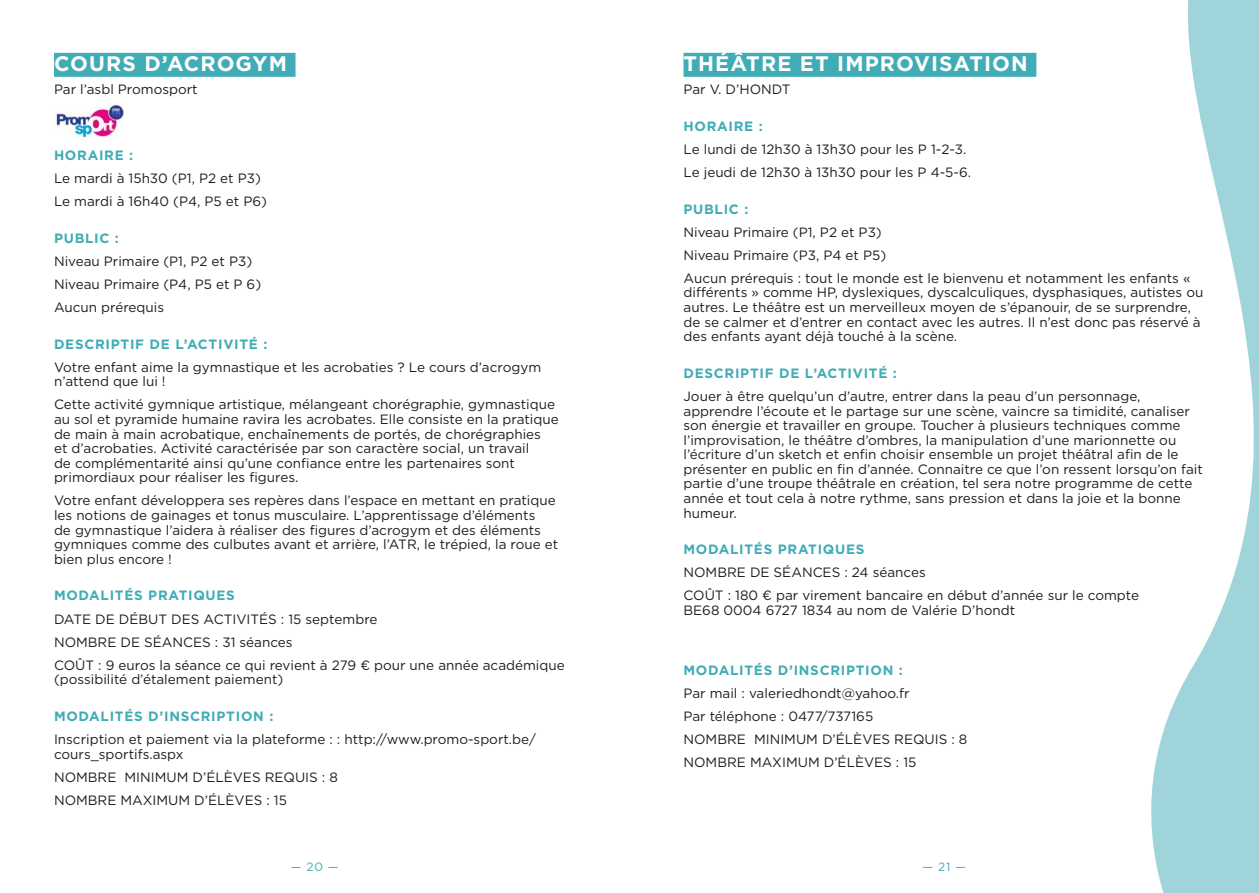
<style>
.page{position:relative;width:1259px;height:893px;background:#fff}
.page>*{position:absolute;margin:0;border:0;box-sizing:border-box;transform-origin:0 0}
.t1{font:700 21px "Gotham";letter-spacing:.055em;color:#fff}
.t2{font:13.5px/14.5px "Gotham";color:#1d1d1b}
.t3{font:700 13.5px "Gotham";letter-spacing:.055em;color:#40acb5}
.t4{font:12px "Gotham";color:#40acb5}
</style>
<div class="page">
<div style="left:683px;top:53px;width:353px;height:24px;background:#40acb5"></div>
<div style="left:54px;top:53px;width:241px;height:24px;background:#40acb5"></div>
<svg style="left:1035px;top:0;width:224px;height:893px"></svg>
<img style="left:55px;top:104px;width:69px;height:34px">
<h1 class="t1" style="left:54px;top:49px;width:234px">COURS D’ACROGYM</h1>
<p class="t2" style="left:54px;top:82px;width:145px">Par l’asbl Promosport</p>
<p class="t3" style="left:54px;top:146px;width:81px">HORAIRE :</p>
<p class="t2" style="left:54px;top:166px;width:214px;line-height:23.1px">Le mardi à 15h30 (P1, P2 et P3)<br>Le mardi à 16h40 (P4, P5 et P6)</p>
<p class="t3" style="left:54px;top:229px;width:66px">PUBLIC :</p>
<p class="t2" style="left:54px;top:249px;width:209px;line-height:23.1px">Niveau Primaire (P1, P2 et P3)<br>Niveau Primaire (P4, P5 et P 6)<br>Aucun prérequis</p>
<p class="t3" style="left:54px;top:335px;width:215px">DESCRIPTIF DE L’ACTIVITÉ :</p>
<p class="t2" style="left:54px;top:359px;width:489px">Votre enfant aime la gymnastique et les acrobaties ? Le cours d’acrogym n’attend que lui !</p>
<p class="t2" style="left:54px;top:397px;width:506px">Cette activité gymnique artistique, mélangeant chorégraphie, gymnastique au sol et pyramide humaine ravira les acrobates. Elle consiste en la pratique de main à main acrobatique, enchaînements de portés, de chorégraphies<br>et d’acrobaties. Activité caractérisée par son caractère social, un travail<br>de complémentarité ainsi qu’une confiance entre les partenaires sont primordiaux pour réaliser les figures.</p>
<p class="t2" style="left:54px;top:493px;width:506px">Votre enfant développera ses repères dans l’espace en mettant en pratique les notions de gainages et tonus musculaire. L’apprentissage d’éléments<br>de gymnastique l’aidera à réaliser des figures d’acrogym et des éléments gymniques comme des culbutes avant et arrière, l’ATR, le trépied, la roue et bien plus encore !</p>
<p class="t3" style="left:54px;top:587px;width:182px">MODALITÉS PRATIQUES</p>
<p class="t2" style="left:54px;top:607px;width:512px;line-height:23.1px">DATE DE DÉBUT DES ACTIVITÉS : 15 septembre<br>NOMBRE DE SÉANCES : 31 séances<br>COÛT : 9 euros la séance ce qui revient à 279 € pour une année académique</p>
<p class="t2" style="left:54px;top:672px;width:231px">(possibilité d’étalement paiement)</p>
<p class="t3" style="left:54px;top:707px;width:221px">MODALITÉS D’INSCRIPTION :</p>
<p class="t2" style="left:54px;top:732px;width:483px">Inscription et paiement via la plateforme : : http://www.promo-sport.be/ cours_sportifs.aspx</p>
<p class="t2" style="left:54px;top:765px;width:285px;line-height:23.1px">NOMBRE MINIMUM D’ÉLÈVES REQUIS : 8<br>NOMBRE MAXIMUM D’ÉLÈVES : 15</p>
<h1 class="t1" style="left:683px;top:49px;width:346px">THÉÂTRE ET IMPROVISATION</h1>
<p class="t2" style="left:683px;top:82px;width:108px">Par V. D’HONDT</p>
<p class="t3" style="left:683px;top:117px;width:81px">HORAIRE :</p>
<p class="t2" style="left:683px;top:137px;width:289px;line-height:23.1px">Le lundi de 12h30 à 13h30 pour les P 1-2-3.<br>Le jeudi de 12h30 à 13h30 pour les P 4-5-6.</p>
<p class="t3" style="left:683px;top:200px;width:66px">PUBLIC :</p>
<p class="t2" style="left:683px;top:220px;width:508px;line-height:23.1px">Niveau Primaire (P1, P2 et P3)<br>Niveau Primaire (P3, P4 et P5)<br>Aucun prérequis : tout le monde est le bienvenu et notamment les enfants «</p>
<p class="t2" style="left:683px;top:285px;width:521px">différents » comme HP, dyslexiques, dyscalculiques, dysphasiques, autistes ou autres. Le théâtre est un merveilleux moyen de s’épanouir, de se surprendre, de se calmer et d’entrer en contact avec les autres. Il n’est donc pas réservé à des enfants ayant déjà touché à la scène.</p>
<p class="t3" style="left:683px;top:364px;width:215px">DESCRIPTIF DE L’ACTIVITÉ :</p>
<p class="t2" style="left:683px;top:389px;width:521px">Jouer à être quelqu’un d’autre, entrer dans la peau d’un personnage, apprendre l’écoute et le partage sur une scène, vaincre sa timidité, canaliser son énergie et travailler en groupe. Toucher à plusieurs techniques comme l’improvisation, le théâtre d’ombres, la manipulation d’une marionnette ou l’écriture d’un sketch et enfin choisir ensemble un projet théâtral afin de le présenter en public en fin d’année. Connaitre ce que l’on ressent lorsqu’on fait partie d’une troupe théâtrale en création, tel sera notre programme de cette année et tout cela à notre rythme, sans pression et dans la joie et la bonne humeur.</p>
<p class="t3" style="left:683px;top:541px;width:182px">MODALITÉS PRATIQUES</p>
<p class="t2" style="left:683px;top:561px;width:457px;line-height:23.1px">NOMBRE DE SÉANCES : 24 séances<br>COÛT : 180 € par virement bancaire en début d’année sur le compte</p>
<p class="t2" style="left:683px;top:603px;width:333px">BE68 0004 6727 1834 au nom de Valérie D’hondt</p>
<p class="t3" style="left:683px;top:661px;width:221px">MODALITÉS D’INSCRIPTION :</p>
<p class="t2" style="left:683px;top:681px;width:285px;line-height:23.1px">Par mail : valeriedhondt@yahoo.fr<br>Par téléphone : 0477/737165<br>NOMBRE MINIMUM D’ÉLÈVES REQUIS : 8<br>NOMBRE MAXIMUM D’ÉLÈVES : 15</p>
<p class="t4" style="left:291px;top:859px;width:49px">— 20 —</p>
<p class="t4" style="left:922px;top:859px;width:45px">— 21 —</p>
</div>
